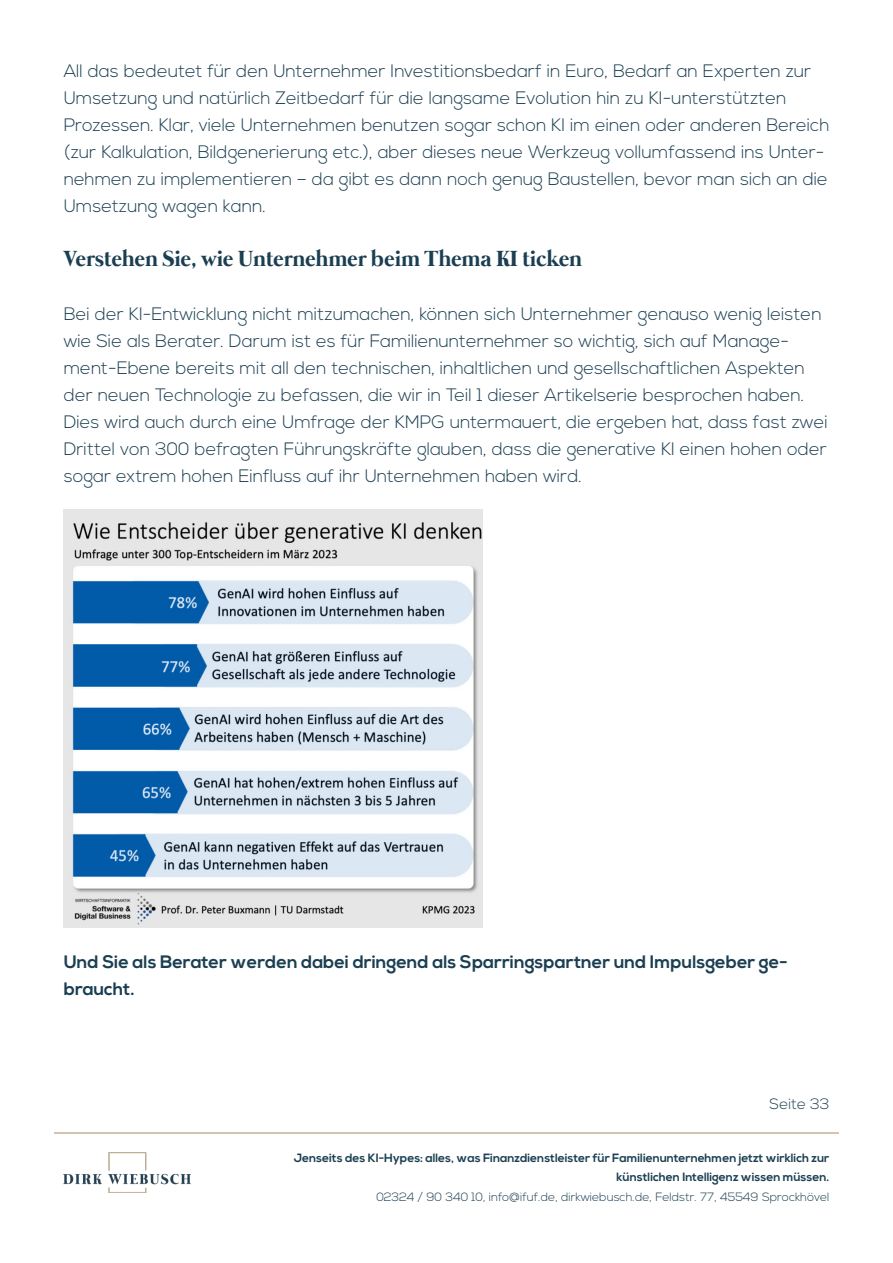
<style>
.page{position:relative;width:893px;height:1263px;background:#fff}
.page>*{position:absolute;margin:0;border:0;box-sizing:border-box;transform-origin:0 0}
.t1{font:700 22.5px "Mermaid";color:#1b3f52}
.t2{font:300 18px/27px "Nexa";color:#1b3f52}
.t3{font:700 18px/27px "Nexa";color:#1b3f52}
.t4{font:300 15px "Nexa";color:#1b3f52}
.t5{font:700 12px/19.5px "Nexa";color:#1b3f52;text-align:right}
.t6{font:300 12px "Nexa";color:#1b3f52}
</style>
<div class="page">
<hr style="left:54px;top:1132px;width:785px;height:1px;background:#b29776">
<img style="left:64px;top:1153px;width:126px;height:40px">
<img style="left:64px;top:509px;width:418px;height:419px">
<p class="t2" style="left:64px;top:58px;width:767px">All das bedeutet für den Unternehmer Investitionsbedarf in Euro, Bedarf an Experten zur Umsetzung und natürlich Zeitbedarf für die langsame Evolution hin zu KI-unterstützten Prozessen. Klar, viele Unternehmen benutzen sogar schon KI im einen oder anderen Bereich (zur Kalkulation, Bildgenerierung etc.), aber dieses neue Werkzeug vollumfassend ins Unter&shy;nehmen zu implementieren – da gibt es dann noch genug Baustellen, bevor man sich an die Umsetzung wagen kann.</p>
<p class="t1" style="left:64px;top:246px;width:520px">Verstehen Sie, wie Unternehmer beim Thema KI ticken</p>
<p class="t2" style="left:64px;top:301px;width:765px">Bei der KI-Entwicklung nicht mitzumachen, können sich Unternehmer genauso wenig leisten wie Sie als Berater. Darum ist es für Familienunternehmer so wichtig, sich auf Manage&shy;ment-Ebene bereits mit all den technischen, inhaltlichen und gesellschaftlichen Aspekten der neuen Technologie zu befassen, die wir in Teil 1 dieser Artikelserie besprochen haben.<br>Dies wird auch durch eine Umfrage der KMPG untermauert, die ergeben hat, dass fast zwei Drittel von 300 befragten Führungskräfte glauben, dass die generative KI einen hohen oder sogar extrem hohen Einfluss auf ihr Unternehmen haben wird.</p>
<p class="t3" style="left:64px;top:949px;width:725px">Und Sie als Berater werden dabei dringend als Sparringspartner und Impulsgeber ge&shy;braucht.</p>
<p class="t4" style="left:769px;top:1095px;width:61px">Seite 33</p>
<p class="t5" style="left:294px;top:1148px;width:537px">Jenseits des KI-Hypes: alles, was Finanzdienstleister für Familienunternehmen jetzt wirklich zur künstlichen Intelligenz wissen müssen.</p>
<p class="t6" style="left:376px;top:1190px;width:454px">02324 / 90 340 10, info@ifuf.de, dirkwiebusch.de, Feldstr. 77, 45549 Sprockhövel</p>
</div>
